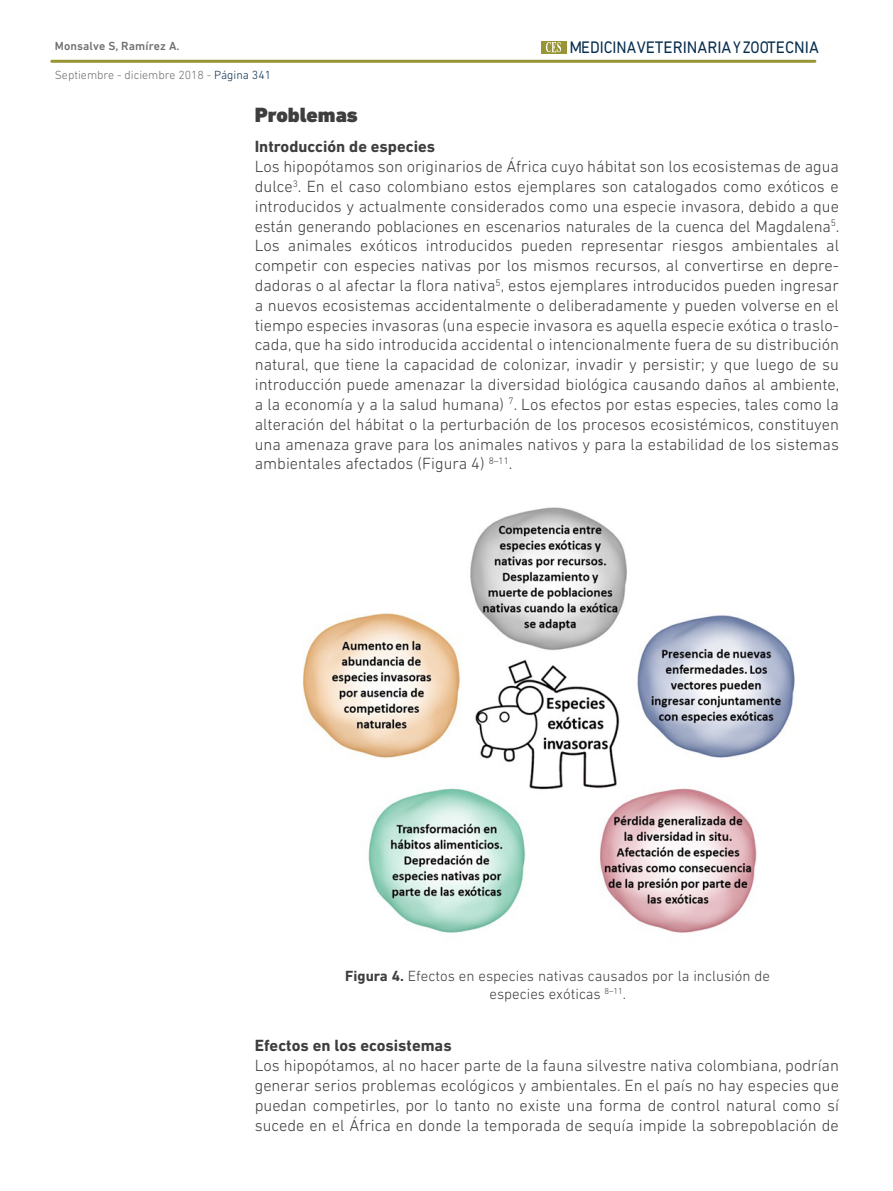
<style>
.page{position:relative;width:893px;height:1191px;background:#fff}
.page>*{position:absolute;margin:0;border:0;box-sizing:border-box;transform-origin:0 0}
.Subtítulo{font:900 21px "DIN Next LT Pro";color:#3e3e3f}
.t1{font:16.95px "DIN Next LT Pro";color:#092f4f}
.Body{font:300 16.5px/19.8px "DIN Next LT Pro";color:#3e3e3f;text-align:justify}
.Body-2{font:700 16.5px "DIN Next LT Pro";color:#3e3e3f}
.Body-3{font:300 15px/18px "DIN Next LT Pro";color:#3e3e3f;text-align:center}
.t2{font:300 12px "DIN Next LT Pro";color:#6c6d70}
.t3{font:500 12px "DIN Next LT Pro";letter-spacing:.01em;color:#6c6d70}
.s1{color:#092f4f}
.s2{font-weight:700}
</style>
<div class="page">
<hr style="left:52px;top:60px;width:763px;height:3px;background:#989535">
<div style="left:541px;top:41px;width:26px;height:13px;background:#989535"></div>
<svg style="left:546px;top:42px;width:15px;height:10px"></svg>
<img style="left:303px;top:507px;width:492px;height:426px">
<p class="t3" style="left:55px;top:39px;width:126px">Monsalve S, Ramírez A.</p>
<p class="t2" style="left:55px;top:68px;width:218px">Septiembre - diciembre 2018 - <span class="s1">Página 341</span></p>
<p class="t1" style="left:569px;top:37px;width:251px">MEDICINA VETERINARIA Y ZOOTECNIA</p>
<p class="Subtítulo" style="left:255px;top:102px;width:105px">Problemas</p>
<p class="Body-2" style="left:255px;top:137px;width:182px">Introducción de especies</p>
<p class="Body" style="left:255px;top:156px;width:586px">Los hipopótamos son originarios de África cuyo hábitat son los ecosistemas de agua dulce<sup>3</sup>. En el caso colombiano estos ejemplares son catalogados como exóticos e introducidos y actualmente considerados como una especie invasora, debido a que están generando poblaciones en escenarios naturales de la cuenca del Magdalena<sup>5</sup>.<br>Los animales exóticos introducidos pueden representar riesgos ambientales al competir con especies nativas por los mismos recursos, al convertirse en depre&shy;dadoras o al afectar la flora nativa<sup>5</sup>, estos ejemplares introducidos pueden ingresar a nuevos ecosistemas accidentalmente o deliberadamente y pueden volverse en el tiempo especies invasoras (una especie invasora es aquella especie exótica o traslo&shy;cada, que ha sido introducida accidental o intencionalmente fuera de su distribución natural, que tiene la capacidad de colonizar, invadir y persistir; y que luego de su introducción puede amenazar la diversidad biológica causando daños al ambiente, a la economía y a la salud humana) <sup>7</sup>. Los efectos por estas especies, tales como la alteración del hábitat o la perturbación de los procesos ecosistémicos, constituyen una amenaza grave para los animales nativos y para la estabilidad de los sistemas ambientales afectados (Figura 4) <sup>8–11</sup>.</p>
<p class="Body-3" style="left:345px;top:967px;width:426px"><span class="s2">Figura 4.</span> Efectos en especies nativas causados por la inclusión de especies exóticas <sup>8–11</sup>.</p>
<p class="Body-2" style="left:255px;top:1036px;width:198px">Efectos en los ecosistemas</p>
<p class="Body" style="left:255px;top:1055px;width:586px">Los hipopótamos, al no hacer parte de la fauna silvestre nativa colombiana, podrían generar serios problemas ecológicos y ambientales. En el país no hay especies que puedan competirles, por lo tanto no existe una forma de control natural como sí sucede en el África en donde la temporada de sequía impide la sobrepoblación de</p>
</div>
